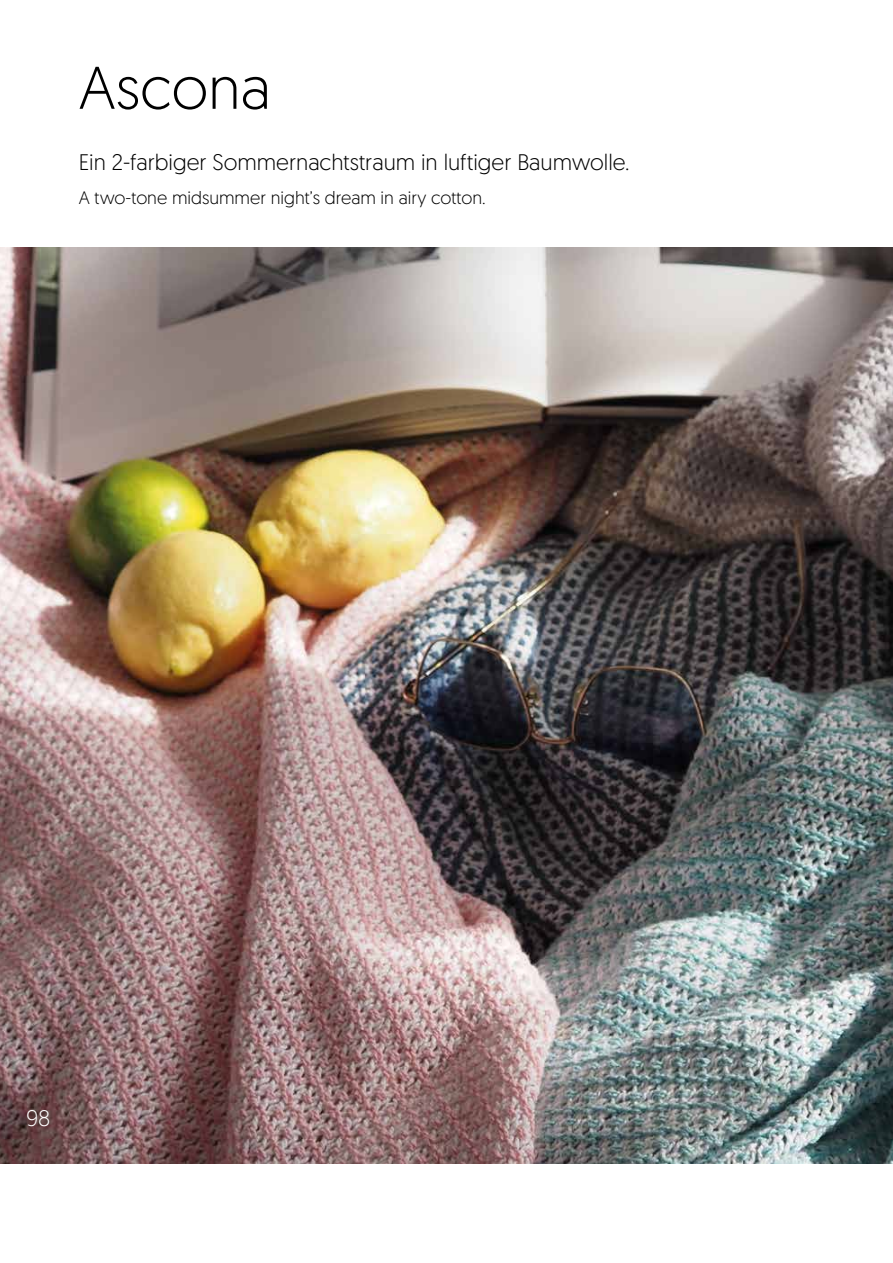
<style>
.page{position:relative;width:893px;height:1263px;background:#fff}
.page>*{position:absolute;margin:0;border:0;box-sizing:border-box;transform-origin:0 0}
.t1{font:300 60px "Geomanist";color:#000}
.t2{font:300 22.5px "Geomanist";color:#000}
.t3{font:300 22.5px "Geomanist";color:#fff}
.t4{font:300 18px "Geomanist";color:#000}
</style>
<div class="page">
<img style="left:0;top:248px;width:893px;height:916px">
<h1 class="t1" style="left:79px;top:49px;width:194px">Ascona</h1>
<p class="t2" style="left:79px;top:148px;width:553px">Ein 2-farbiger Sommernachtstraum in luftiger Baumwolle.</p>
<p class="t4" style="left:79px;top:187px;width:409px">A two-tone midsummer night’s dream in airy cotton.</p>
<p class="t3" style="left:26px;top:1103px;width:26px">98</p>
</div>
